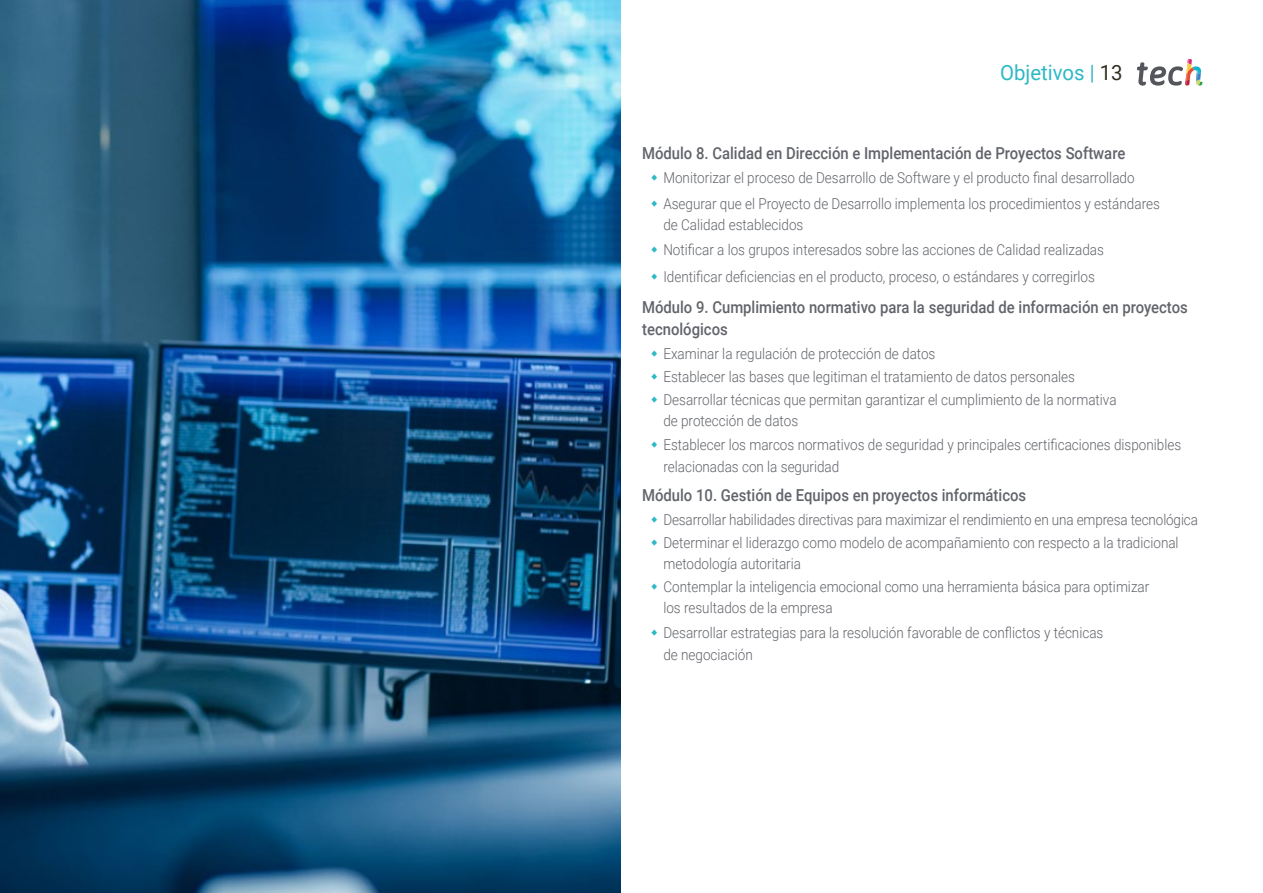
<style>
.page{position:relative;width:1263px;height:893px;background:#fff}
.page>*{position:absolute;margin:0;border:0;box-sizing:border-box;transform-origin:0 0}
.t1{font:21px "Roboto";color:#2db8c5}
.t2{font:500 16.5px/22.5px "Roboto";color:#61646a;scale:.9 1}
.t3{font:300 15px/23.1px "Roboto";color:#61646a;scale:.9 1}
.s1{color:#312e20}
</style>
<div class="page">
<svg style="left:1137px;top:59px;width:65px;height:27px"></svg>
<img style="left:0;top:0;width:621px;height:893px">
<h1 class="t1" style="left:1000px;top:57px;width:124px">Objetivos | <span class="s1">13</span></h1>
<p class="t2" style="left:642px;top:142px;width:538px">Módulo 8. Calidad en Dirección e Implementación de Proyectos Software</p>
<p class="t3" style="left:663px;top:165px;width:553px;line-height:25.2px">Monitorizar el proceso de Desarrollo de Software y el producto final desarrollado<br>Asegurar que el Proyecto de Desarrollo implementa los procedimientos y estándares</p>
<p class="t3" style="left:663px;top:211px;width:491px;line-height:25.2px">de Calidad establecidos<br>Notificar a los grupos interesados sobre las acciones de Calidad realizadas</p>
<p class="t3" style="left:663px;top:264px;width:481px">Identificar deficiencias en el producto, proceso, o estándares y corregirlos</p>
<p class="t2" style="left:642px;top:295px;width:608px">Módulo 9. Cumplimiento normativo para la seguridad de información en proyectos tecnológicos</p>
<p class="t3" style="left:663px;top:342px;width:505px">Examinar la regulación de protección de datos<br>Establecer las bases que legitiman el tratamiento de datos personales<br>Desarrollar técnicas que permitan garantizar el cumplimiento de la normativa</p>
<p class="t3" style="left:663px;top:409px;width:577px">de protección de datos<br>Establecer los marcos normativos de seguridad y principales certificaciones disponibles relacionadas con la seguridad</p>
<p class="t2" style="left:642px;top:483px;width:428px">Módulo 10. Gestión de Equipos en proyectos informáticos</p>
<p class="t3" style="left:663px;top:508px;width:595px">Desarrollar habilidades directivas para maximizar el rendimiento en una empresa tecnológica<br>Determinar el liderazgo como modelo de acompañamiento con respecto a la tradicional</p>
<p class="t3" style="left:663px;top:552px;width:541px">metodología autoritaria<br>Contemplar la inteligencia emocional como una herramienta básica para optimizar</p>
<p class="t3" style="left:663px;top:595px;width:490px;line-height:24.6px">los resultados de la empresa<br>Desarrollar estrategias para la resolución favorable de conflictos y técnicas</p>
<p class="t3" style="left:663px;top:643px;width:101px">de negociación</p>
</div>
